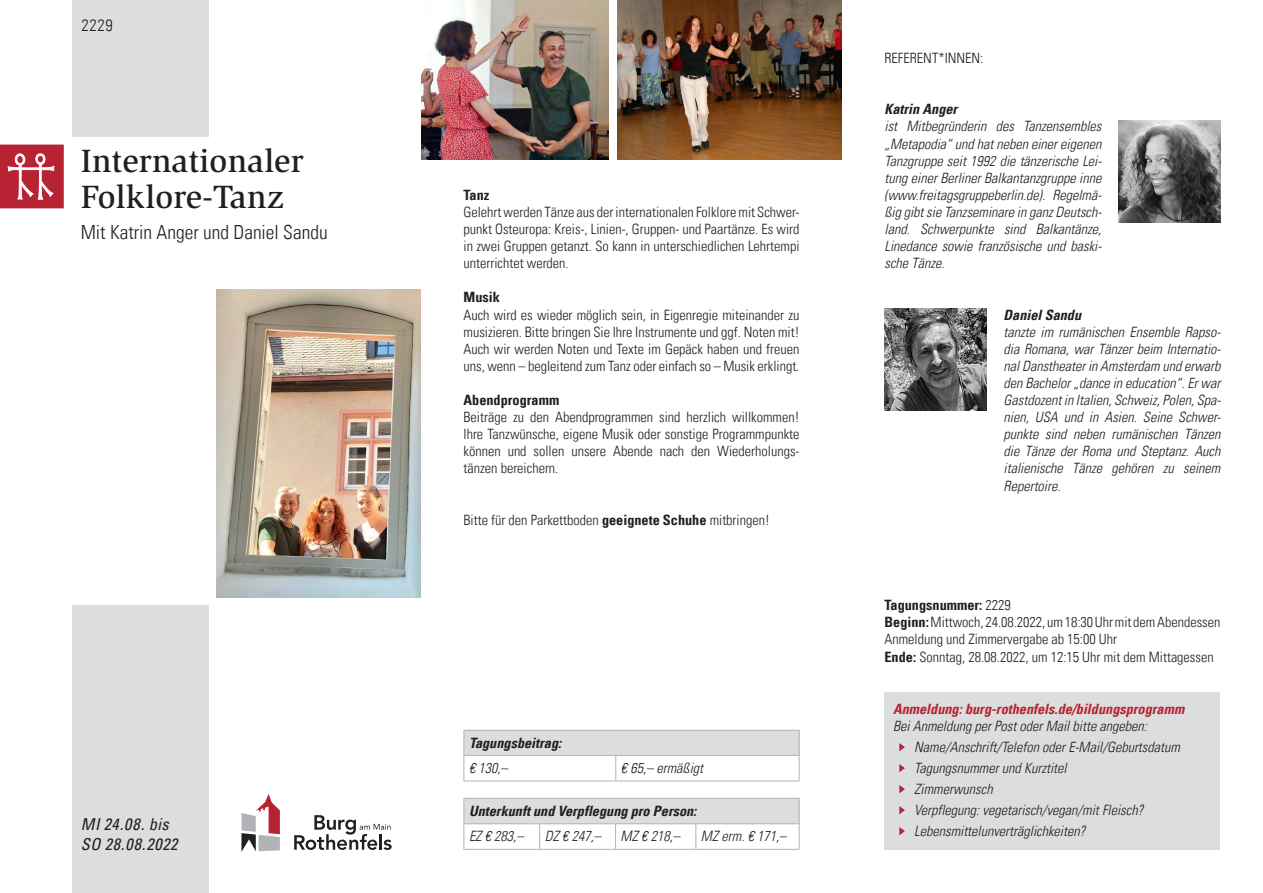
<style>
.page{position:relative;width:1263px;height:893px;background:#fff}
.page>*{position:absolute;margin:0;border:0;box-sizing:border-box;transform-origin:0 0}
.t1{font:500 33.15px/36.5px "Slimbach";letter-spacing:.01em;color:#231f20}
.t2{font:300 condensed 19.5px "Univers LT";color:#231f20}
.t3{font:italic condensed 16.5px/19.5px "Univers LT";letter-spacing:.03em;color:#231f20}
.t4{font:300 condensed 16.5px "Univers LT";color:#231f20}
.t5{font:italic 300 condensed 14.25px/17.1px "Univers LT";color:#231f20;text-align:justify}
.t6{font:300 condensed 14.25px/17.1px "Univers LT";color:#231f20;text-align:justify}
.t7{font:italic 700 condensed 14.25px "Univers LT";color:#231f20}
.t8{font:italic 700 condensed 14.25px "Univers LT";color:#b72332}
.t9{font:700 condensed 14.25px "Univers LT";color:#231f20}
.s1{font-weight:700}
</style>
<div class="page">
<img style="left:884px;top:309px;width:102px;height:102px">
<div style="left:72px;top:0;width:136px;height:136px;background:#dcdddf"></div>
<div style="left:72px;top:605px;width:136px;height:288px;background:#dcdddf"></div>
<svg style="left:0;top:145px;width:64px;height:64px;background:#c24551"></svg>
<hr style="left:463px;top:798px;width:77px;height:1px;background:#b2b3b7">
<hr style="left:540px;top:798px;width:75px;height:1px;background:#b2b3b7">
<hr style="left:615px;top:798px;width:81px;height:1px;background:#b2b3b7">
<hr style="left:696px;top:798px;width:103px;height:1px;background:#b2b3b7">
<svg style="left:463px;top:799px;width:337px;height:50px"></svg>
<hr style="left:463px;top:849px;width:77px;height:1px;background:#b2b3b7">
<hr style="left:540px;top:849px;width:75px;height:1px;background:#b2b3b7">
<hr style="left:615px;top:849px;width:81px;height:1px;background:#b2b3b7">
<hr style="left:696px;top:849px;width:103px;height:1px;background:#b2b3b7">
<div style="left:464px;top:730px;width:335px;height:25px;background:#dcdddf"></div>
<hr style="left:463px;top:730px;width:153px;height:1px;background:#b2b3b7">
<hr style="left:616px;top:730px;width:183px;height:1px;background:#b2b3b7">
<hr style="left:463px;top:755px;width:153px;height:1px;background:#b2b3b7">
<svg style="left:463px;top:731px;width:1px;height:50px"></svg>
<hr style="left:616px;top:755px;width:183px;height:1px;background:#b2b3b7">
<svg style="left:615px;top:756px;width:1px;height:25px"></svg>
<svg style="left:799px;top:731px;width:1px;height:50px"></svg>
<hr style="left:463px;top:781px;width:153px;height:1px;background:#b2b3b7">
<hr style="left:616px;top:781px;width:183px;height:1px;background:#b2b3b7">
<svg style="left:294px;top:815px;width:98px;height:35px"></svg>
<svg style="left:241px;top:794px;width:39px;height:58px"></svg>
<img style="left:1118px;top:120px;width:102px;height:102px">
<img style="left:217px;top:289px;width:204px;height:308px">
<img style="left:617px;top:0;width:225px;height:159px">
<img style="left:421px;top:0;width:188px;height:159px">
<div style="left:884px;top:692px;width:336px;height:158px;background:#dcdddf"></div>
<svg style="left:899px;top:743px;width:6px;height:9px"></svg>
<svg style="left:899px;top:764px;width:6px;height:9px"></svg>
<svg style="left:899px;top:785px;width:6px;height:9px"></svg>
<svg style="left:899px;top:806px;width:6px;height:9px"></svg>
<svg style="left:899px;top:827px;width:6px;height:9px"></svg>
<p class="t4" style="left:82px;top:16px;width:33px">2229</p>
<h1 class="t1" style="left:81px;top:142px;width:224px">Internationaler<br>Folklore-Tanz</h1>
<h2 class="t2" style="left:81px;top:221px;width:248px">Mit Katrin Anger und Daniel Sandu</h2>
<p class="t3" style="left:81px;top:814px;width:98px">MI 24.08. bis<br>SO 28.08.2022</p>
<p class="t9" style="left:463px;top:186px;width:27px">Tanz</p>
<p class="t6" style="left:463px;top:203px;width:337px">Gelehrt werden Tänze aus der internationalen Folklore mit Schwer&shy;punkt Osteuropa: Kreis-, Linien-, Gruppen- und Paartänze. Es wird in zwei Gruppen getanzt. So kann in unterschiedlichen Lehrtempi unterrichtet werden.</p>
<p class="t9" style="left:463px;top:289px;width:38px">Musik</p>
<p class="t6" style="left:463px;top:306px;width:337px">Auch wird es wieder möglich sein, in Eigenregie miteinander zu musizieren. Bitte bringen Sie Ihre Instrumente und ggf. Noten mit!<br>Auch wir werden Noten und Texte im Gepäck haben und freuen uns, wenn – begleitend zum Tanz oder einfach so – Musik erklingt.</p>
<p class="t9" style="left:463px;top:391px;width:97px">Abendprogramm</p>
<p class="t6" style="left:463px;top:409px;width:337px">Beiträge zu den Abendprogrammen sind herzlich willkommen!<br>Ihre Tanzwünsche, eigene Musik oder sonstige Programmpunkte können und sollen unsere Abende nach den Wiederholungs&shy;tänzen bereichern.</p>
<p class="t6" style="left:463px;top:511px;width:308px">Bitte für den Parkettboden <span class="s1">geeignete Schuhe</span> mitbringen!</p>
<p class="t7" style="left:469px;top:734px;width:94px">Tagungsbeitrag:</p>
<p class="t5" style="left:469px;top:759px;width:40px">€ 130,–</p>
<p class="t5" style="left:621px;top:759px;width:84px">€ 65,– ermäßigt</p>
<p class="t7" style="left:469px;top:802px;width:229px">Unterkunft und Verpflegung pro Person:</p>
<p class="t5" style="left:469px;top:828px;width:56px">EZ € 283,–</p>
<p class="t5" style="left:545px;top:828px;width:58px">DZ € 247,–</p>
<p class="t5" style="left:621px;top:828px;width:61px">MZ € 218,–</p>
<p class="t5" style="left:701px;top:828px;width:87px">MZ erm. € 171,–</p>
<p class="t6" style="left:884px;top:49px;width:100px">REFERENT*INNEN:</p>
<p class="t7" style="left:884px;top:101px;width:74px">Katrin Anger</p>
<p class="t5" style="left:884px;top:118px;width:219px">ist Mitbegründerin des Tanzensembles „Metapodia“ und hat neben einer eigenen Tanzgruppe seit 1992 die tänzerische Lei&shy;tung einer Berliner Balkantanzgruppe inne (www.freitagsgruppeberlin.de). Regelmä&shy;ßig gibt sie Tanzseminare in ganz Deutsch&shy;land. Schwerpunkte sind Balkantänze, Linedance sowie französische und baski&shy;sche Tänze.</p>
<p class="t7" style="left:1003px;top:306px;width:79px">Daniel Sandu</p>
<p class="t5" style="left:1003px;top:323px;width:219px">tanzte im rumänischen Ensemble Rapso&shy;dia Romana, war Tänzer beim Internatio&shy;nal Danstheater in Amsterdam und erwarb den Bachelor „dance in education“. Er war Gastdozent in Italien, Schweiz, Polen, Spa&shy;nien, USA und in Asien. Seine Schwer&shy;punkte sind neben rumänischen Tänzen die Tänze der Roma und Steptanz. Auch italienische Tänze gehören zu seinem Repertoire.</p>
<p class="t6" style="left:884px;top:597px;width:337px;text-align:left"><span class="s1">Tagungsnummer:</span> 2229<br><span class="s1">Beginn:</span> Mittwoch, 24.08.2022, um 18:30 Uhr mit dem Abendessen Anmeldung und Zimmervergabe ab 15:00 Uhr<br><span class="s1">Ende:</span> Sonntag, 28.08.2022, um 12:15 Uhr mit dem Mittagessen</p>
<p class="t8" style="left:893px;top:700px;width:293px">Anmeldung: burg-rothenfels.de/bildungsprogramm</p>
<p class="t5" style="left:914px;top:716px;width:267px;line-height:21px;text-align:left;text-indent:-21px">Bei Anmeldung per Post oder Mail bitte angeben:<br>Name/Anschrift/Telefon oder E-Mail/Geburtsdatum Tagungsnummer und Kurztitel<br>Zimmerwunsch<br>Verpflegung: vegetarisch/vegan/mit Fleisch?<br>Lebensmittelunverträglichkeiten?</p>
</div>
